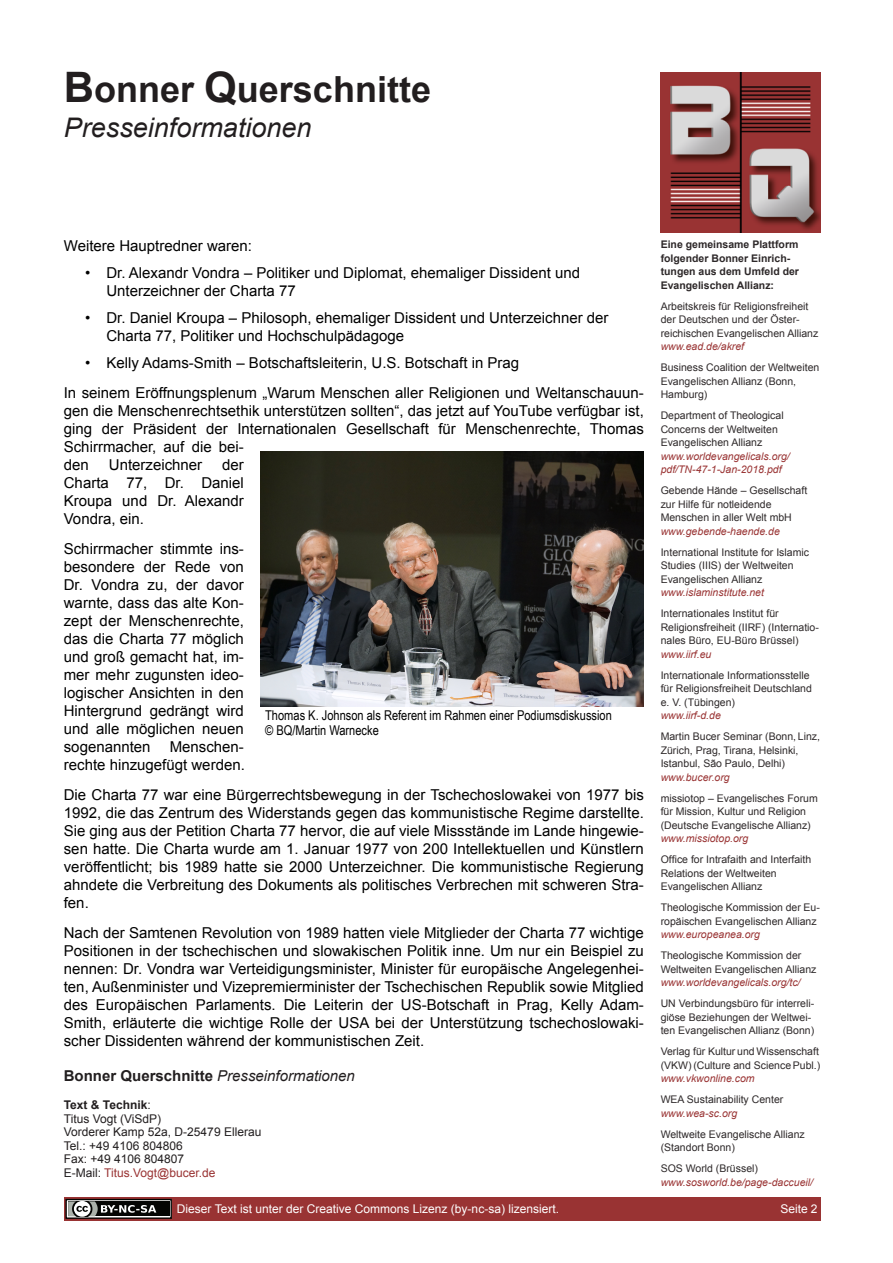
<style>
.page{position:relative;width:893px;height:1263px;background:#fff}
.page>*{position:absolute;margin:0;border:0;box-sizing:border-box;transform-origin:0 0}
.t1{font:700 36px "Arial";color:#221e1f}
.t2{font:italic 27px "Arial";color:#221e1f}
.t3{font:15px/18px "Arial";color:#000}
.t4{font:italic 15px "Arial";color:#221e1f}
.t5{font:13.5px/15px "Arial Narrow";color:#000}
.t6{font:12px/13.5px "Arial";color:#221e1f}
.t7{font:12px "Arial";color:#fff}
.t8{font:10.5px/13.5px "Arial";color:#2d2829}
.t9{font:italic 10.5px/13.5px "Arial";color:#933}
.t10{font:700 10.5px/13.5px "Arial";color:#2d2829}
.s1{font-size:42px}
.s2{font-weight:700;font-style:normal}
.s3{font-weight:700}
.s4{color:#933}
</style>
<div class="page">
<img style="left:660px;top:72px;width:160px;height:160px">
<div style="left:64px;top:1197px;width:756px;height:23px;background:#933"></div>
<svg style="left:67px;top:1201px;width:103px;height:16px"></svg>
<div style="left:65px;top:1199px;width:107px;height:20px;border:1px solid #040503"></div>
<div style="left:68px;top:1201px;width:101px;height:15px;background:#040503"></div>
<svg style="left:68px;top:1201px;width:88px;height:15px"></svg>
<img style="left:261px;top:451px;width:383px;height:255px">
<h1 class="t1" style="left:64px;top:76px;width:369px"><span class="s1">B</span>onner <span class="s1">Q</span>uerschnitte</h1>
<h2 class="t2" style="left:64px;top:117px;width:249px">Presseinformationen</h2>
<p class="t10" style="left:660px;top:239px;width:140px">Eine gemeinsame Plattform folgender Bonner Einrich&shy;tungen aus dem Umfeld der<br>Evangelischen Allianz:</p>
<p class="t8" style="left:660px;top:300px;width:159px">Arbeitskreis für Religionsfreiheit der Deutschen und der Öster&shy;reichischen Evangelischen Allianz</p>
<p class="t9" style="left:660px;top:341px;width:85px">www.ead.de/akref</p>
<p class="t8" style="left:660px;top:362px;width:160px">Business Coalition der Weltweiten<br>Evangelischen Allianz (Bonn,<br>Hamburg)</p>
<p class="t8" style="left:660px;top:410px;width:124px">Department of Theological<br>Concerns der Weltweiten<br>Evangelischen Allianz</p>
<p class="t9" style="left:660px;top:450px;width:130px">www.worldevangelicals.org/ pdf/TN-47-1-Jan-2018.pdf</p>
<p class="t8" style="left:660px;top:485px;width:148px">Gebende Hände – Gesellschaft zur Hilfe für notleidende<br>Menschen in aller Welt mbH</p>
<p class="t9" style="left:660px;top:525px;width:121px">www.gebende-haende.de</p>
<p class="t8" style="left:660px;top:546px;width:150px">International Institute for Islamic<br>Studies (IIIS) der Weltweiten<br>Evangelischen Allianz</p>
<p class="t9" style="left:660px;top:587px;width:105px">www.islaminstitute.net</p>
<p class="t8" style="left:660px;top:608px;width:160px">Internationales Institut für<br>Religionsfreiheit (IIRF) (Internatio&shy;nales Büro, EU-Büro Brüssel)</p>
<p class="t9" style="left:660px;top:648px;width:52px">www.iirf.eu</p>
<p class="t8" style="left:660px;top:669px;width:153px">Internationale Informationsstelle für Religionsfreiheit Deutschland e. V. (Tübingen)</p>
<p class="t9" style="left:660px;top:710px;width:62px">www.iirf-d.de</p>
<p class="t8" style="left:660px;top:731px;width:161px">Martin Bucer Seminar (Bonn, Linz,<br>Zürich, Prag, Tirana, Helsinki,<br>Istanbul, São Paulo, Delhi)</p>
<p class="t9" style="left:660px;top:771px;width:71px">www.bucer.org</p>
<p class="t8" style="left:660px;top:792px;width:158px">missiotop – Evangelisches Forum für Mission, Kultur und Religion (Deutsche Evangelische Allianz)</p>
<p class="t9" style="left:660px;top:833px;width:89px">www.missiotop.org</p>
<p class="t8" style="left:660px;top:854px;width:152px">Office for Intrafaith and Interfaith<br>Relations der Weltweiten<br>Evangelischen Allianz</p>
<p class="t8" style="left:660px;top:902px;width:161px">Theologische Kommission der Eu&shy;ropäischen Evangelischen Allianz</p>
<p class="t9" style="left:660px;top:929px;width:101px">www.europeanea.org</p>
<p class="t8" style="left:660px;top:950px;width:157px">Theologische Kommission der<br>Weltweiten Evangelischen Allianz</p>
<p class="t9" style="left:660px;top:977px;width:141px">www.worldevangelicals.org/tc/</p>
<p class="t8" style="left:660px;top:998px;width:155px">UN Verbindungsbüro für interreli&shy;giöse Beziehungen der Weltwei&shy;ten Evangelischen Allianz (Bonn)</p>
<p class="t8" style="left:660px;top:1046px;width:161px">Verlag für Kultur und Wissenschaft (VKW) (Culture and Science Publ.)</p>
<p class="t9" style="left:660px;top:1073px;width:95px">www.vkwonline.com</p>
<p class="t8" style="left:660px;top:1094px;width:124px">WEA Sustainability Center</p>
<p class="t9" style="left:660px;top:1107px;width:78px">www.wea-sc.org</p>
<p class="t8" style="left:660px;top:1128px;width:145px">Weltweite Evangelische Allianz (Standort Bonn)</p>
<p class="t8" style="left:660px;top:1163px;width:99px">SOS World (Brüssel)</p>
<p class="t9" style="left:660px;top:1176px;width:154px">www.sosworld.be/page-daccueil/</p>
<p class="t3" style="left:64px;top:238px;width:190px">Weitere Hauptredner waren:</p>
<p class="t3" style="left:106px;top:265px;width:475px;text-indent:-21px">• Dr. Alexandr Vondra – Politiker und Diplomat, ehemaliger Dissident und<br>Unterzeichner der Charta 77</p>
<p class="t3" style="left:106px;top:310px;width:503px;text-indent:-21px">• Dr. Daniel Kroupa – Philosoph, ehemaliger Dissident und Unterzeichner der<br>Charta 77, Politiker und Hochschulpädagoge</p>
<p class="t3" style="left:64px;top:349px;width:581px;line-height:30px;text-indent:21px">• Kelly Adams-Smith – Botschaftsleiterin, U.S. Botschaft in Prag<br>In seinem Eröffnungsplenum „Warum Menschen aller Religionen und Weltanschauun-</p>
<p class="t3" style="left:64px;top:403px;width:581px">gen die Menschenrechtsethik unterstützen sollten“, das jetzt auf YouTube verfügbar ist, ging der Präsident der Internationalen Gesellschaft für Menschenrechte, Thomas Schirrmacher, auf die bei-<br>den</p>
<p class="t3" style="left:64px;top:457px;width:182px;text-align:justify;text-indent:158px">der Charta 77, Dr. Daniel Kroupa und Dr. Alexandr Vondra, ein.</p>
<p class="t3" style="left:64px;top:541px;width:182px;text-align:justify">Schirrmacher stimmte ins&shy;besondere der Rede von Dr. Vondra zu, der davor warnte, dass das alte Kon&shy;zept der Menschenrechte, das die Charta 77 möglich und groß gemacht hat, im&shy;mer mehr zugunsten ideo&shy;logischer Ansichten in den Hintergrund gedrängt wird und alle möglichen neuen sogenannten</p>
<p class="t3" style="left:109px;top:457px;width:95px">Unterzeichner</p>
<p class="t5" style="left:265px;top:709px;width:348px">Thomas K. Johnson als Referent im Rahmen einer Podiumsdiskussion © BQ/Martin Warnecke</p>
<p class="t3" style="left:64px;top:739px;width:182px;text-align:right">Menschen-<br>rechte hinzugefügt werden.</p>
<p class="t3" style="left:64px;top:787px;width:581px;text-align:justify">Die Charta 77 war eine Bürgerrechtsbewegung in der Tschechoslowakei von 1977 bis 1992, die das Zentrum des Widerstands gegen das kommunistische Regime darstellte.<br>Sie ging aus der Petition Charta 77 hervor, die auf viele Missstände im Lande hingewie&shy;sen hatte. Die Charta wurde am 1. Januar 1977 von 200 Intellektuellen und Künstlern veröffentlicht; bis 1989 hatte sie 2000 Unterzeichner. Die kommunistische Regierung ahndete die Verbreitung des Dokuments als politisches Verbrechen mit schweren Stra&shy;fen.</p>
<p class="t3" style="left:64px;top:925px;width:581px;text-align:justify">Nach der Samtenen Revolution von 1989 hatten viele Mitglieder der Charta 77 wichtige Positionen in der tschechischen und slowakischen Politik inne. Um nur ein Beispiel zu nennen: Dr. Vondra war Verteidigungsminister, Minister für europäische Angelegenhei&shy;ten, Außenminister und Vizepremierminister der Tschechischen Republik sowie Mitglied des Europäischen Parlaments. Die Leiterin der US-Botschaft in Prag, Kelly Adam-Smith, erläuterte die wichtige Rolle der USA bei der Unterstützung tschechoslowaki&shy;scher Dissidenten während der kommunistischen Zeit.</p>
<p class="t4" style="left:64px;top:1070px;width:292px"><span class="s2">Bonner Querschnitte</span> Presseinformationen</p>
<p class="t6" style="left:64px;top:1099px;width:199px"><span class="s3">Text &amp; Technik</span>:<br>Titus Vogt (ViSdP)<br>Vorderer Kamp 52a, D-25479 Ellerau<br>Tel.: +49 4106 804806<br>Fax: +49 4106 804807<br>E-Mail: <span class="s4">Titus.Vogt@bucer.de</span></p>
<p class="t7" style="left:177px;top:1204px;width:383px">Dieser Text ist unter der Creative Commons Lizenz (by-nc-sa) lizensiert.</p>
<p class="t7" style="left:780px;top:1204px;width:39px">Seite 2</p>
</div>
